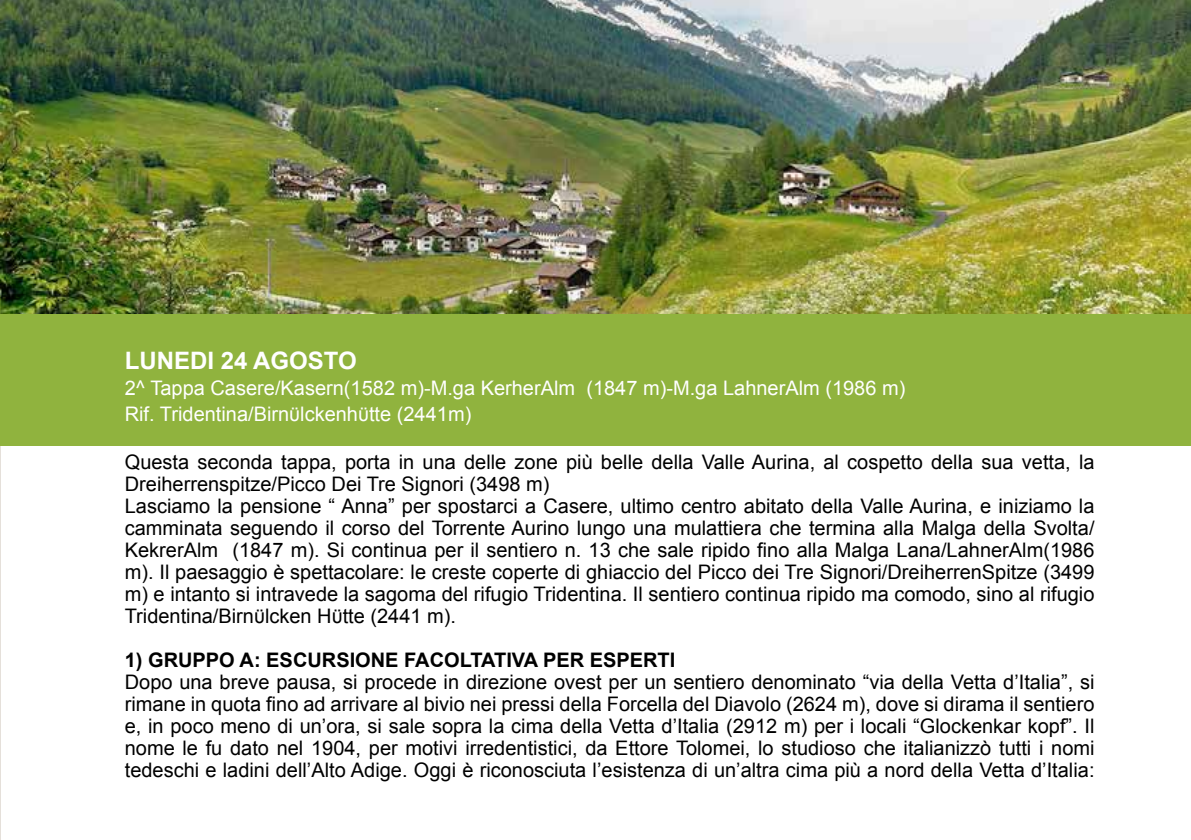
<style>
.page{position:relative;width:1191px;height:840px;background:#fff}
.page>*{position:absolute;margin:0;border:0;box-sizing:border-box;transform-origin:0 0}
.t1{font:700 24px "Arial";color:#fff}
.t2{font:20px/22px "Arial";color:#000}
.t3{font:20px/26px "Arial";color:#fff}
.t4{font:700 20px "Arial";color:#000}
</style>
<div class="page">
<img style="left:0;top:0;width:1191px;height:314px">
<div style="left:0;top:314px;width:1191px;height:131px;background:#90b33e"></div>
<p class="t1" style="left:125px;top:344px;width:234px">LUNEDI 24 AGOSTO</p>
<p class="t3" style="left:125px;top:375px;width:782px">2^ Tappa Casere/Kasern(1582 m)-M.ga KerherAlm (1847 m)-M.ga LahnerAlm (1986 m)<br>Rif. Tridentina/Birnϋlckenhϋtte (2441m)</p>
<p class="t2" style="left:125px;top:451px;width:971px">Questa seconda tappa, porta in una delle zone più belle della Valle Aurina, al cospetto della sua vetta, la Dreiherrenspitze/Picco Dei Tre Signori (3498 m)<br>Lasciamo la pensione “ Anna” per spostarci a Casere, ultimo centro abitato della Valle Aurina, e iniziamo la camminata seguendo il corso del Torrente Aurino lungo una mulattiera che termina alla Malga della Svolta/ KekrerAlm (1847 m). Si continua per il sentiero n. 13 che sale ripido fino alla Malga Lana/LahnerAlm(1986 m). Il paesaggio è spettacolare: le creste coperte di ghiaccio del Picco dei Tre Signori/DreiherrenSpitze (3499 m) e intanto si intravede la sagoma del rifugio Tridentina. Il sentiero continua ripido ma comodo, sino al rifugio Tridentina/Birnϋlcken Hϋtte (2441 m).</p>
<p class="t4" style="left:125px;top:646px;width:552px">1) GRUPPO A: ESCURSIONE FACOLTATIVA PER ESPERTI</p>
<p class="t2" style="left:125px;top:671px;width:971px;text-align:justify">Dopo una breve pausa, si procede in direzione ovest per un sentiero denominato “via della Vetta d’Italia”, si rimane in quota fino ad arrivare al bivio nei pressi della Forcella del Diavolo (2624 m), dove si dirama il sentiero e, in poco meno di un’ora, si sale sopra la cima della Vetta d’Italia (2912 m) per i locali “Glockenkar kopf”. Il nome le fu dato nel 1904, per motivi irredentistici, da Ettore Tolomei, lo studioso che italianizzò tutti i nomi tedeschi e ladini dell’Alto Adige. Oggi è riconosciuta l’esistenza di un’altra cima più a nord della Vetta d’Italia:</p>
</div>
